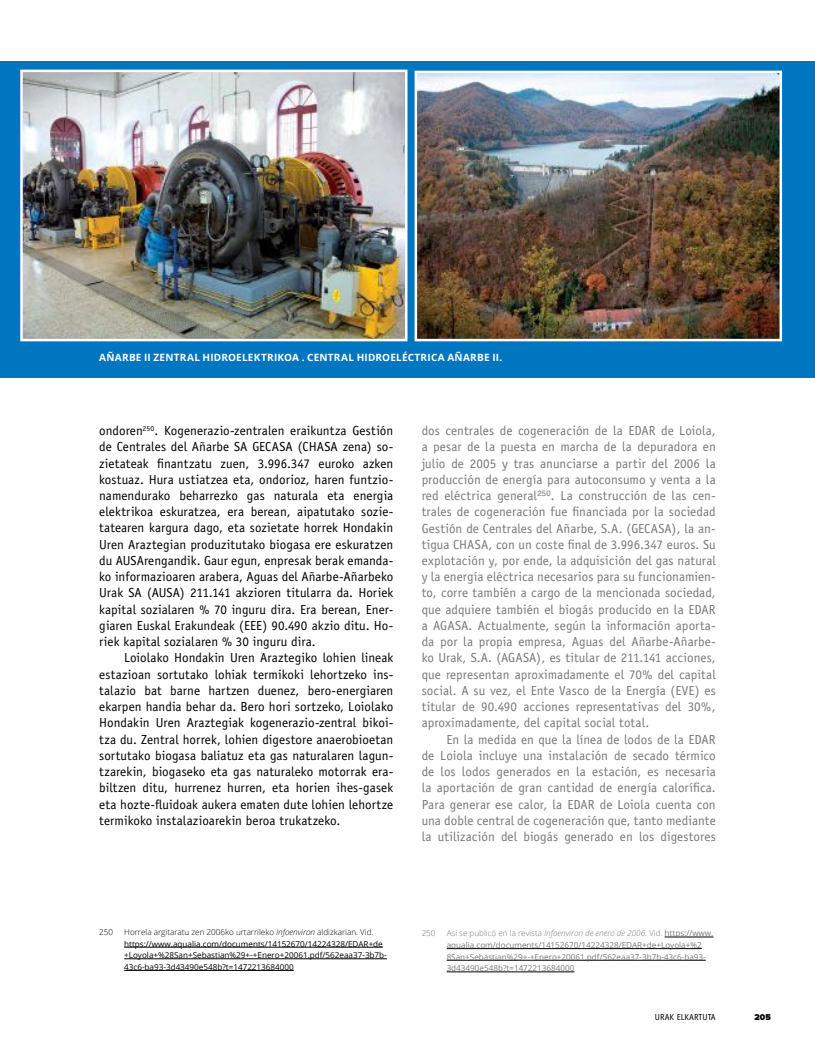
<style>
.page{position:relative;width:815px;height:1063px;background:#fff}
.page>*{position:absolute;margin:0;border:0;box-sizing:border-box;transform-origin:0 0}
.t1{font:13.12px/16.2px "Officina Sans";letter-spacing:.005em;color:#77787b;text-align:justify}
.t2{font:13.12px/16.2px "Officina Sans";letter-spacing:.005em;color:#000;text-align:justify}
.t3{font:700 10px "Open Sans";letter-spacing:.025em;color:#fff}
.t4{font:8.75px "Officina Sans";color:#000}
.t5{font:900 8.75px "Proxima Nova";color:#000}
.t6{font:8.12px/11.6px "Open Sans";color:#000}
.t7{font:8.12px/11.6px "Open Sans";color:#77787b}
.t8{font:300 8.12px "Open Sans";color:#77787b}
.t9{font:300 8.12px "Open Sans";color:#000}
.s1{font-weight:300}
.s2{font-weight:300;font-style:italic}
</style>
<div class="page">
<hr style="left:665px;top:937px;width:48px;height:1px;background:#000">
<hr style="left:447px;top:948px;width:255px;height:1px;background:#000">
<hr style="left:447px;top:960px;width:259px;height:1px;background:#000">
<hr style="left:447px;top:972px;width:127px;height:1px;background:#000">
<hr style="left:124px;top:947px;width:259px;height:1px;background:#000">
<hr style="left:124px;top:959px;width:263px;height:1px;background:#000">
<hr style="left:124px;top:970px;width:170px;height:1px;background:#000">
<div style="left:0;top:61px;width:815px;height:316px;background:#0076c0"></div>
<img style="left:23px;top:73px;width:381px;height:265px">
<div style="left:20px;top:70px;width:387px;height:271px;border:2px solid #fff"></div>
<img style="left:418px;top:74px;width:361px;height:264px">
<div style="left:415px;top:71px;width:367px;height:270px;border:2px solid #fff"></div>
<p class="t3" style="left:99px;top:351px;width:182px">AÑARBE II ZENTRAL HI DROE LEKTRIKOA</p>
<p class="t3" style="left:302px;top:351px;width:202px">. CE NTRAL HI DROE LÉCTRI CA AÑARBE II.</p>
<p class="t2" style="left:99px;top:422px;width:296px">ondoren<sup>250</sup>. Kogenerazio-zentralen eraikuntza Gestión de Centrales del Añarbe SA GECASA (CHASA zena) so&shy;zietateak finantzatu zuen, 3.996.347 euroko azken kostuaz. Hura ustiatzea eta, ondorioz, haren funtzio&shy;namendurako beharrezko gas naturala eta energia elektrikoa eskuratzea, era berean, aipatutako sozie&shy;tatearen kargura dago, eta sozietate horrek Hondakin Uren Araztegian produzitutako biogasa ere eskuratzen du AUSArengandik. Gaur egun, enpresak berak emanda&shy;ko informazioaren arabera, Aguas del Añarbe-Añarbeko Urak SA (AUSA) 211.141 akzioren titularra da. Horiek kapital sozialaren % 70 inguru dira. Era berean, Ener&shy;giaren Euskal Erakundeak (EEE) 90.490 akzio ditu. Ho&shy;riek kapital sozialaren % 30 inguru dira.</p>
<p class="t2" style="left:99px;top:650px;width:296px;text-indent:25px">Loiolako Hondakin Uren Araztegiko lohien lineak estazioan sortutako lohiak termikoki lehortzeko ins&shy;talazio bat barne hartzen duenez, bero-energiaren ekarpen handia behar da. Bero hori sortzeko, Loiolako Hondakin Uren Araztegiak kogenerazio-zentral bikoi&shy;tza du. Zentral horrek, lohien digestore anaerobioetan sortutako biogasa baliatuz eta gas naturalaren lagun&shy;tzarekin, biogaseko eta gas naturaleko motorrak era&shy;biltzen ditu, hurrenez hurren, eta horien ihes-gasek eta hozte-fluidoak aukera ematen dute lohien lehortze termikoko instalazioarekin beroa trukatzeko.</p>
<p class="t1" style="left:422px;top:422px;width:296px">dos centrales de cogeneración de la EDAR de Loiola, a pesar de la puesta en marcha de la depuradora en julio de 2005 y tras anunciarse a partir del 2006 la producción de energía para autoconsumo y venta a la red eléctrica general<sup>250</sup>. La construcción de las cen&shy;trales de cogeneración fue financiada por la sociedad Gestión de Centrales del Añarbe, S.A. (GECASA), la an&shy;tigua CHASA, con un coste final de 3.996.347 euros. Su explotación y, por ende, la adquisición del gas natural y la energía eléctrica necesarios para su funcionamien&shy;to, corre también a cargo de la mencionada sociedad, que adquiere también el biogás producido en la EDAR a AGASA. Actualmente, según la información aporta&shy;da por la propia empresa, Aguas del Añarbe-Añarbe&shy;ko Urak, S.A. (AGASA), es titular de 211.141 acciones, que representan aproximadamente el 70% del capital social. A su vez, el Ente Vasco de la Energía (EVE) es titular de 90.490 acciones representativas del 30%, aproximadamente, del capital social total.</p>
<p class="t1" style="left:422px;top:731px;width:296px;text-indent:25px">En la medida en que la línea de lodos de la EDAR de Loiola incluye una instalación de secado térmico de los lodos generados en la estación, es necesaria la aportación de gran cantidad de energía calorífica.<br>Para generar ese calor, la EDAR de Loiola cuenta con una doble central de cogeneración que, tanto mediante la utilización del biogás generado en los digestores</p>
<p class="t9" style="left:99px;top:926px;width:15px">250</p>
<p class="t6" style="left:124px;top:926px;width:264px"><span class="s1">Horrela argitaratu zen 2006ko urtarrileko</span> <span class="s2">Infoenviron</span> <span class="s1">aldizkarian. Vid. </span>https://www.aqualia.com/documents/14152670/14224328/EDAR+de +Loyola+%28San+Sebastian%29+-+Enero+20061.pdf/562eaa37-3b7b-43c6-ba93-3d43490e548b?t=1472213684000</p>
<p class="t8" style="left:422px;top:928px;width:15px">250</p>
<p class="t7" style="left:447px;top:927px;width:268px"><span class="s1">Así se publicó en la revista</span> <span class="s2">Infoenviron de enero de 2006.</span> <span class="s1">Vid.</span> https://www. aqualia.com/documents/14152670/14224328/EDAR+de+Loyola+%2<br>8San+Sebastian%29+-+Enero+20061.pdf/562eaa37-3b7b-43c6-ba93- 3d43490e548b?t=1472213684000</p>
<p class="t4" style="left:655px;top:1012px;width:62px">URAK ELKARTUTA</p>
<p class="t5" style="left:754px;top:1012px;width:18px">205</p>
</div>
